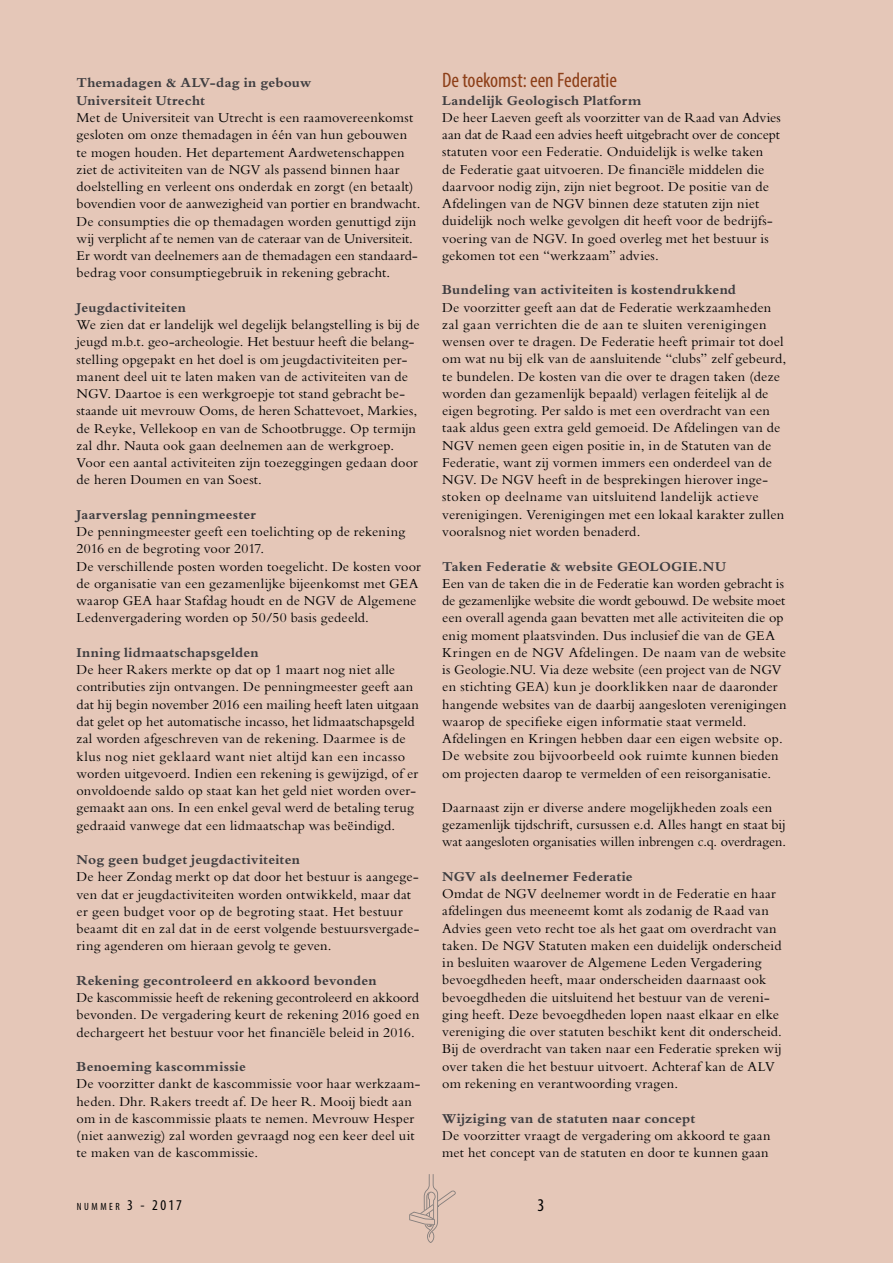
<style>
.page{position:relative;width:893px;height:1263px;background:#e5c7b8}
.page>*{position:absolute;margin:0;border:0;box-sizing:border-box;transform-origin:0 0}
.t1{font:condensed 21px "Myriad Pro";letter-spacing:-.005em;color:#8d3f18}
.t2{font:condensed 18px "Myriad Pro";color:#000}
.t3{font:condensed 15px "Myriad Pro";color:#000}
.t4{font:14.25px/17.2px "M Bembo";letter-spacing:.01em;color:#000}
.t5{font:700 14.25px/17.2px "M Bembo";letter-spacing:.015em;color:#3e3d40}
.t6{font:condensed 10.5px "Myriad Pro";letter-spacing:.245em;color:#000}
.s1{font-size:15px}
</style>
<div class="page">
<svg style="left:409px;top:1174px;width:47px;height:69px"></svg>
<p class="t5" style="left:77px;top:74px;width:236px">Themadagen &amp; ALV-dag in gebouw<br>Universiteit Utrecht</p>
<p class="t4" style="left:77px;top:109px;width:345px">Met de Universiteit van Utrecht is een raamovereenkomst gesloten om onze themadagen in één van hun gebouwen te mogen houden. Het departement Aardwetenschappen ziet de activiteiten van de NGV als passend binnen haar doelstelling en verleent ons onderdak en zorgt (en betaalt) bovendien voor de aanwezigheid van portier en brandwacht.<br>De consumpties die op themadagen worden genuttigd zijn wij verplicht af te nemen van de cateraar van de Universiteit.<br>Er wordt van deelnemers aan de themadagen een standaard&shy;bedrag voor consumptiegebruik in rekening gebracht.</p>
<p class="t5" style="left:77px;top:299px;width:111px">Jeugdactiviteiten</p>
<p class="t4" style="left:77px;top:316px;width:345px">We zien dat er landelijk wel degelijk belangstelling is bij de jeugd m.b.t. geo-archeologie. Het bestuur heeft die belang&shy;stelling opgepakt en het doel is om jeugdactiviteiten per&shy;manent deel uit te laten maken van de activiteiten van de NGV. Daartoe is een werkgroepje tot stand gebracht be&shy;staande uit mevrouw Ooms, de heren Schattevoet, Markies, de Reyke, Vellekoop en van de Schootbrugge. Op termijn zal dhr. Nauta ook gaan deelnemen aan de werkgroep.<br>Voor een aantal activiteiten zijn toezeggingen gedaan door de heren Doumen en van Soest.</p>
<p class="t5" style="left:77px;top:506px;width:181px">Jaarverslag penningmeester</p>
<p class="t4" style="left:77px;top:523px;width:346px">De penningmeester geeft een toelichting op de rekening 2016 en de begroting voor 2017.<br>De verschillende posten worden toegelicht. De kosten voor de organisatie van een gezamenlijke bijeenkomst met GEA waarop GEA haar Stafdag houdt en de NGV de Algemene Ledenvergadering worden op 50/50 basis gedeeld.</p>
<p class="t5" style="left:77px;top:644px;width:184px">Inning lidmaatschapsgelden</p>
<p class="t4" style="left:77px;top:661px;width:344px">De heer Rakers merkte op dat op 1 maart nog niet alle contributies zijn ontvangen. De penningmeester geeft aan dat hij begin november 2016 een mailing heeft laten uitgaan dat gelet op het automatische incasso, het lidmaatschapsgeld zal worden afgeschreven van de rekening. Daarmee is de klus nog niet geklaard want niet altijd kan een incasso worden uitgevoerd. Indien een rekening is gewijzigd, of er onvoldoende saldo op staat kan het geld niet worden over&shy;gemaakt aan ons. In een enkel geval werd de betaling terug gedraaid vanwege dat een lidmaatschap was beëindigd.</p>
<p class="t5" style="left:77px;top:851px;width:225px">Nog geen budget jeugdactiviteiten</p>
<p class="t4" style="left:77px;top:868px;width:344px">De heer Zondag merkt op dat door het bestuur is aangege&shy;ven dat er jeugdactiviteiten worden ontwikkeld, maar dat er geen budget voor op de begroting staat. Het bestuur beaamt dit en zal dat in de eerst volgende bestuursvergade&shy;ring agenderen om hieraan gevolg te geven.</p>
<p class="t5" style="left:77px;top:972px;width:302px">Rekening gecontroleerd en akkoord bevonden</p>
<p class="t4" style="left:77px;top:989px;width:344px;text-align:justify">De kascommissie heeft de rekening gecontroleerd en akkoord bevonden. De vergadering keurt de rekening 2016 goed en dechargeert het bestuur voor het financiële beleid in 2016.</p>
<p class="t5" style="left:77px;top:1058px;width:171px">Benoeming kascommissie</p>
<p class="t4" style="left:77px;top:1075px;width:345px">De voorzitter dankt de kascommissie voor haar werkzaam&shy;heden. Dhr. Rakers treedt af. De heer R. Mooij biedt aan om in de kascommissie plaats te nemen. Mevrouw Hesper (niet aanwezig) zal worden gevraagd nog een keer deel uit te maken van de kascommissie.</p>
<h1 class="t1" style="left:442px;top:68px;width:176px">De toekomst: een Federatie</h1>
<p class="t5" style="left:442px;top:91px;width:201px">Landelijk Geologisch Platform</p>
<p class="t4" style="left:442px;top:109px;width:340px">De heer Laeven geeft als voorzitter van de Raad van Advies aan dat de Raad een advies heeft uitgebracht over de concept statuten voor een Federatie. Onduidelijk is welke taken<br>de Federatie gaat uitvoeren. De financiële middelen die daarvoor nodig zijn, zijn niet begroot. De positie van de Afdelingen van de NGV binnen deze statuten zijn niet duidelijk noch welke gevolgen dit heeft voor de bedrijfs&shy;voering van de NGV. In goed overleg met het bestuur is gekomen tot een “werkzaam” advies.</p>
<p class="t5" style="left:442px;top:281px;width:295px">Bundeling van activiteiten is kostendrukkend</p>
<p class="t4" style="left:442px;top:299px;width:346px">De voorzitter geeft aan dat de Federatie werkzaamheden zal gaan verrichten die de aan te sluiten verenigingen wensen over te dragen. De Federatie heeft primair tot doel om wat nu bij elk van de aansluitende “clubs” zelf gebeurd, te bundelen. De kosten van die over te dragen taken (deze worden dan gezamenlijk bepaald) verlagen feitelijk al de eigen begroting. Per saldo is met een overdracht van een taak aldus geen extra geld gemoeid. De Afdelingen van de NGV nemen geen eigen positie in, in de Statuten van de Federatie, want zij vormen immers een onderdeel van de NGV. De NGV heeft in de besprekingen hierover inge&shy;stoken op deelname van uitsluitend landelijk actieve verenigingen. Verenigingen met een lokaal karakter zullen vooralsnog niet worden benaderd.</p>
<p class="t5" style="left:442px;top:557px;width:285px">Taken Federatie &amp; website GEOLOGIE.NU</p>
<p class="t4" style="left:442px;top:575px;width:346px">Een van de taken die in de Federatie kan worden gebracht is de gezamenlijke website die wordt gebouwd. De website moet een overall agenda gaan bevatten met alle activiteiten die op enig moment plaatsvinden. Dus inclusief die van de GEA Kringen en de NGV Afdelingen. De naam van de website is Geologie.NU. Via deze website (een project van de NGV en stichting GEA) kun je doorklikken naar de daaronder hangende websites van de daarbij aangesloten verenigingen waarop de specifieke eigen informatie staat vermeld.<br>Afdelingen en Kringen hebben daar een eigen website op.<br>De website zou bijvoorbeeld ook ruimte kunnen bieden om projecten daarop te vermelden of een reisorganisatie.</p>
<p class="t4" style="left:442px;top:799px;width:345px">Daarnaast zijn er diverse andere mogelijkheden zoals een gezamenlijk tijdschrift, cursussen e.d. Alles hangt en staat bij wat aangesloten organisaties willen inbrengen c.q. overdragen.</p>
<p class="t5" style="left:442px;top:868px;width:192px">NGV als deelnemer Federatie</p>
<p class="t4" style="left:442px;top:885px;width:341px">Omdat de NGV deelnemer wordt in de Federatie en haar afdelingen dus meeneemt komt als zodanig de Raad van Advies geen veto recht toe als het gaat om overdracht van taken. De NGV Statuten maken een duidelijk onderscheid in besluiten waarover de Algemene Leden Vergadering bevoegdheden heeft, maar onderscheiden daarnaast ook bevoegdheden die uitsluitend het bestuur van de vereni&shy;ging heeft. Deze bevoegdheden lopen naast elkaar en elke vereniging die over statuten beschikt kent dit onderscheid.<br>Bij de overdracht van taken naar een Federatie spreken wij over taken die het bestuur uitvoert. Achteraf kan de ALV om rekening en verantwoording vragen.</p>
<p class="t5" style="left:442px;top:1109px;width:255px">Wijziging van de statuten naar concept</p>
<p class="t4" style="left:442px;top:1127px;width:330px">De voorzitter vraagt de vergadering om akkoord te gaan met het concept van de statuten en door te kunnen gaan</p>
<p class="t3" style="left:127px;top:1196px;width:56px">3 - 2017</p>
<p class="t2" style="left:537px;top:1194px;width:8px">3</p>
<p class="t6" style="left:77px;top:1200px;width:58px">NUMMER <span class="s1">1</span></p>
<p class="t3" style="left:176px;top:1196px;width:7px">6</p>
</div>
